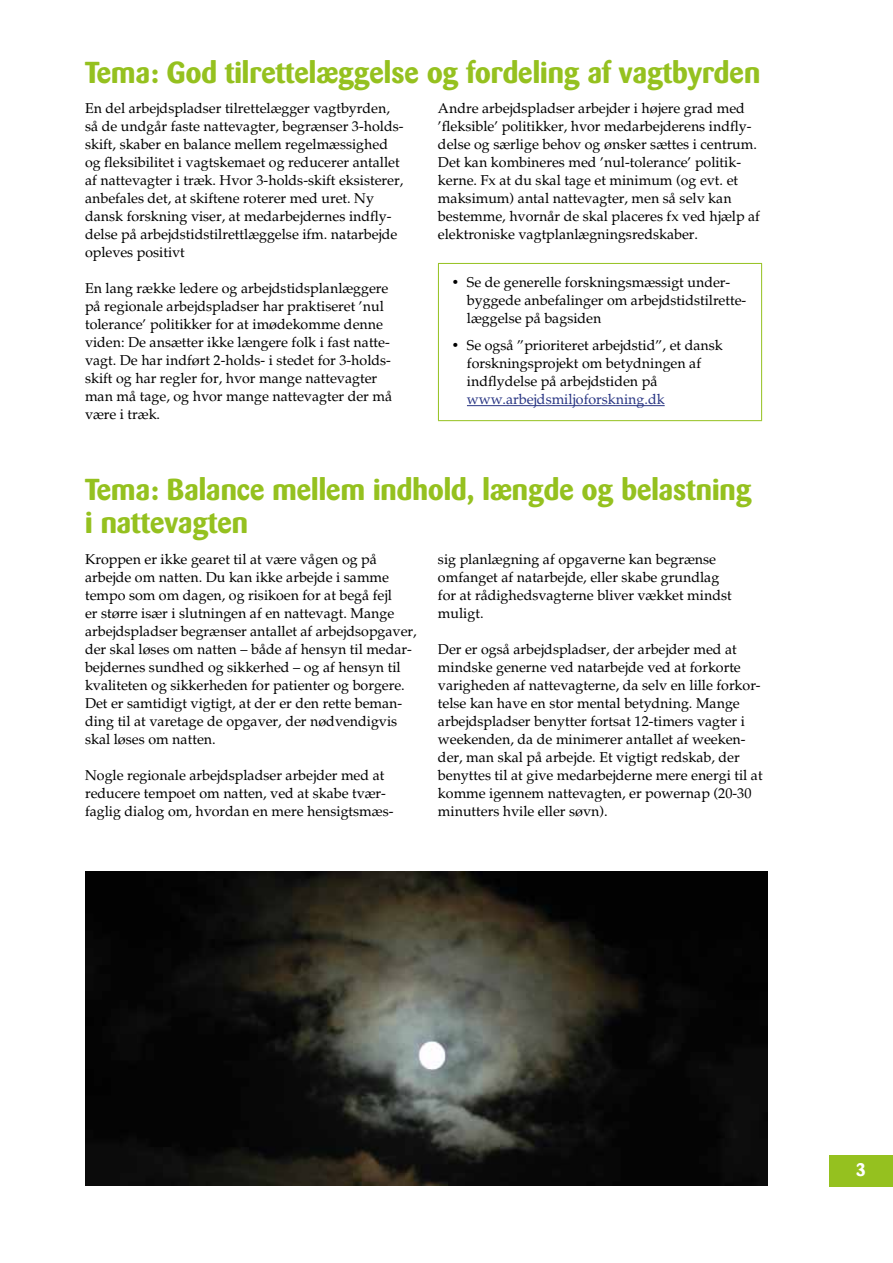
<style>
.page{position:relative;width:893px;height:1263px;background:#fff}
.page>*{position:absolute;margin:0;border:0;box-sizing:border-box;transform-origin:0 0}
.t1{font:700 30px/33px "Barmeno";color:#95c11f}
.t2{font:700 18px "Barmeno";color:#fff}
.t3{font:14.25px/18px "Palatino";color:#000}
.t4{font:14.25px "Palatino";color:#283583}
.s1{font-weight:700}
</style>
<div class="page">
<hr style="left:438px;top:263px;width:324px;height:1px;background:#95c11f">
<hr style="left:438px;top:264px;width:1px;height:156px;background:#95c11f">
<hr style="left:761px;top:264px;width:1px;height:156px;background:#95c11f">
<hr style="left:438px;top:420px;width:324px;height:1px;background:#95c11f">
<hr style="left:467px;top:405px;width:198px;height:1px;background:#283583">
<div style="left:829px;top:1154px;width:64px;height:32px;background:#95c11f"></div>
<img style="left:85px;top:872px;width:682px;height:313px">
<h1 class="t1" style="left:85px;top:56px;width:677px">Tema: God tilrettelæggelse og fordeling af vagtbyrden</h1>
<p class="t3" style="left:85px;top:99px;width:320px">En del arbejdspladser tilrettelægger vagtbyrden, så de undgår faste nattevagter, begrænser 3-holds&shy;skift, skaber en balance mellem regelmæssighed og fleksibilitet i vagtskemaet og reducerer antallet af nattevagter i træk. Hvor 3-holds-skift eksisterer, anbefales det, at skiftene roterer med uret. Ny dansk forskning viser, at medarbejdernes indfly&shy;delse på arbejdstidstilrettlæggelse ifm. natarbejde opleves positivt</p>
<p class="t3" style="left:85px;top:279px;width:309px">En lang række ledere og arbejdstidsplanlæggere på regionale arbejdspladser har praktiseret ’nul tolerance’ politikker for at imødekomme denne viden: De ansætter ikke længere folk i fast natte&shy;vagt. De har indført 2-holds- i stedet for 3-holds&shy;skift og har regler for, hvor mange nattevagter man må tage, og hvor mange nattevagter der må være i træk.</p>
<p class="t3" style="left:438px;top:99px;width:324px">Andre arbejdspladser arbejder i højere grad med ’fleksible’ politikker, hvor medarbejderens indfly&shy;delse og særlige behov og ønsker sættes i centrum.<br>Det kan kombineres med ’nul-tolerance’ politik&shy;kerne. Fx at du skal tage et minimum (og evt. et maksimum) antal nattevagter, men så selv kan bestemme, hvornår de skal placeres fx ved hjælp af elektroniske vagtplanlægningsredskaber.</p>
<p class="t3" style="left:467px;top:274px;width:281px;text-indent:-16px"><span class="s1">•</span> Se de generelle forskningsmæssigt under&shy;byggede anbefalinger om arbejdstidstilrette&shy;læggelse på bagsiden</p>
<p class="t3" style="left:467px;top:336px;width:257px;text-indent:-16px"><span class="s1">•</span> Se også ”prioriteret arbejdstid”, et dansk forskningsprojekt om betydningen af indflydelse på arbejdstiden på</p>
<p class="t4" style="left:467px;top:390px;width:199px">www.arbejdsmiljoforskning.dk</p>
<h1 class="t1" style="left:85px;top:473px;width:668px">Tema: Balance mellem indhold, længde og belastning i nattevagten</h1>
<p class="t3" style="left:85px;top:550px;width:333px">Kroppen er ikke gearet til at være vågen og på arbejde om natten. Du kan ikke arbejde i samme tempo som om dagen, og risikoen for at begå fejl<br>er større især i slutningen af en nattevagt. Mange arbejdspladser begrænser antallet af arbejdsopgaver, der skal løses om natten – både af hensyn til medar&shy;bejdernes sundhed og sikkerhed – og af hensyn til kvaliteten og sikkerheden for patienter og borgere.<br>Det er samtidigt vigtigt, at der er den rette beman&shy;ding til at varetage de opgaver, der nødvendigvis skal løses om natten.</p>
<p class="t3" style="left:85px;top:766px;width:310px">Nogle regionale arbejdspladser arbejder med at reducere tempoet om natten, ved at skabe tvær&shy;faglig dialog om, hvordan en mere hensigtsmæs-</p>
<p class="t3" style="left:438px;top:550px;width:295px">sig planlægning af opgaverne kan begrænse omfanget af natarbejde, eller skabe grundlag for at rådighedsvagterne bliver vækket mindst muligt.</p>
<p class="t3" style="left:438px;top:640px;width:326px">Der er også arbejdspladser, der arbejder med at mindske generne ved natarbejde ved at forkorte varigheden af nattevagterne, da selv en lille forkor&shy;telse kan have en stor mental betydning. Mange arbejdspladser benytter fortsat 12-timers vagter i weekenden, da de minimerer antallet af weeken&shy;der, man skal på arbejde. Et vigtigt redskab, der benyttes til at give medarbejderne mere energi til at komme igennem nattevagten, er powernap (20-30 minutters hvile eller søvn).</p>
<p class="t2" style="left:856px;top:1159px;width:11px">3</p>
</div>
